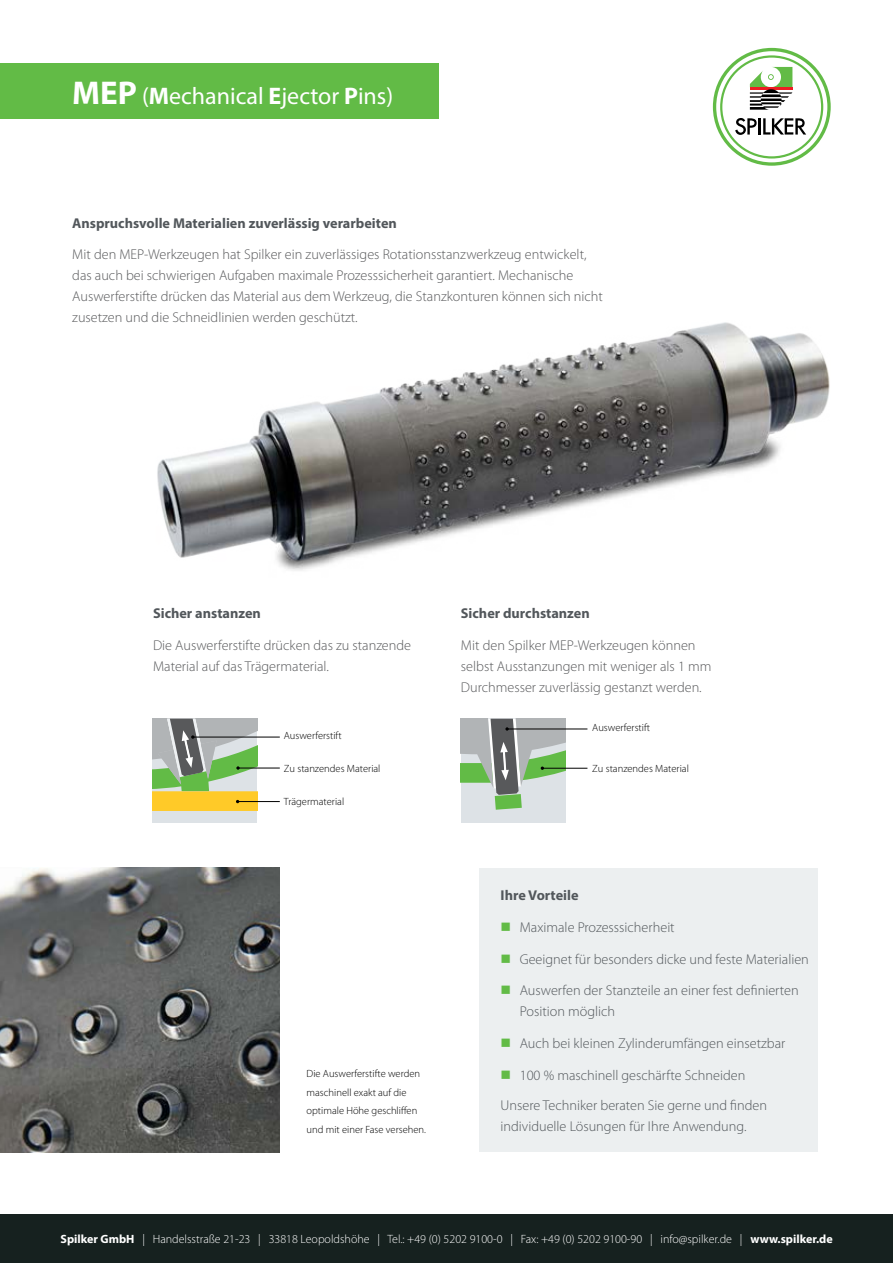
<style>
.page{position:relative;width:893px;height:1263px;background:#fff}
.page>*{position:absolute;margin:0;border:0;box-sizing:border-box;transform-origin:0 0}
.t1{font:24px "Myriad Pro";color:#fff}
.t2{font:300 14.25px/21px "Myriad Pro";color:#58595b}
.t3{font:300 14.25px/21px "Myriad Pro";color:#52575b}
.t4{font:700 14.25px "Myriad Pro";color:#52575b}
.t5{font:300 12px "Myriad Pro";color:#fff}
.t6{font:300 10.5px/18.6px "Myriad Pro";color:#000}
.s1{font-weight:700;font-size:33px}
.s2{font-weight:700}
</style>
<div class="page">
<svg style="left:713px;top:48px;width:118px;height:118px"></svg>
<div style="left:0;top:1214px;width:893px;height:49px;background:#16211f"></div>
<div style="left:153px;top:719px;width:104px;height:104px;background:#dde2e6"></div>
<div style="left:153px;top:791px;width:104px;height:20px;background:#ffca28"></div>
<hr style="left:238px;top:768px;width:42px;height:1px;background:#000">
<hr style="left:193px;top:737px;width:87px;height:1px;background:#000">
<hr style="left:238px;top:801px;width:42px;height:1px;background:#000">
<svg style="left:153px;top:719px;width:104px;height:84px"></svg>
<img style="left:0;top:867px;width:280px;height:285px">
<img style="left:157px;top:322px;width:673px;height:249px">
<div style="left:479px;top:868px;width:338px;height:284px;background:#eceff0"></div>
<div style="left:461px;top:719px;width:104px;height:104px;background:#dde2e6"></div>
<hr style="left:507px;top:728px;width:80px;height:1px;background:#000">
<hr style="left:542px;top:768px;width:45px;height:1px;background:#000">
<svg style="left:461px;top:719px;width:104px;height:91px"></svg>
<div style="left:0;top:64px;width:438px;height:55px;background:#62bb46"></div>
<h1 class="t1" style="left:72px;top:81px;width:322px"><span class="s1">MEP</span> (<span class="s2">M</span>echanical <span class="s2">E</span>jector <span class="s2">P</span>ins)</h1>
<p class="t4" style="left:72px;top:213px;width:326px">Anspruchsvolle Materialien zuverlässig verarbeiten</p>
<p class="t2" style="left:72px;top:244px;width:532px">Mit den MEP-Werkzeugen hat Spilker ein zuverlässiges Rotationsstanzwerkzeug entwickelt, das auch bei schwierigen Aufgaben maximale Prozesssicherheit garantiert. Mechanische Auswerferstifte drücken das Material aus dem Werkzeug, die Stanzkonturen können sich nicht zusetzen und die Schneidlinien werden geschützt.</p>
<p class="t4" style="left:153px;top:604px;width:109px">Sicher anstanzen</p>
<p class="t2" style="left:153px;top:635px;width:260px">Die Auswerferstifte drücken das zu stanzende<br>Material auf das Trägermaterial.</p>
<p class="t6" style="left:284px;top:727px;width:59px">Auswerferstift</p>
<p class="t6" style="left:284px;top:759px;width:98px">Zu stanzendes Material</p>
<p class="t6" style="left:284px;top:792px;width:62px">Trägermaterial</p>
<p class="t6" style="left:307px;top:1065px;width:121px">Die Auswerferstifte werden maschinell exakt auf die optimale Höhe geschliffen und mit einer Fase versehen.</p>
<p class="t4" style="left:461px;top:604px;width:130px">Sicher durchstanzen</p>
<p class="t2" style="left:461px;top:635px;width:252px">Mit den Spilker MEP-Werkzeugen können selbst Ausstanzungen mit weniger als 1 mm<br>Durchmesser zuverlässig gestanzt werden.</p>
<p class="t6" style="left:592px;top:719px;width:59px">Auswerferstift</p>
<p class="t6" style="left:592px;top:759px;width:98px">Zu stanzendes Material</p>
<p class="t4" style="left:501px;top:886px;width:80px">Ihre Vorteile</p>
<p class="t3" style="left:520px;top:917px;width:156px">Maximale Prozesssicherheit</p>
<p class="t3" style="left:520px;top:948px;width:291px">Geeignet für besonders dicke und feste Materialien</p>
<p class="t3" style="left:520px;top:980px;width:280px">Auswerfen der Stanzteile an einer fest definierten<br>Position möglich</p>
<p class="t3" style="left:520px;top:1033px;width:267px">Auch bei kleinen Zylinderumfängen einsetzbar</p>
<p class="t3" style="left:501px;top:1060px;width:268px;line-height:30px;text-align:center">100 % maschinell geschärfte Schneiden<br>Unsere Techniker beraten Sie gerne und finden</p>
<p class="t3" style="left:501px;top:1115px;width:247px">individuelle Lösungen für Ihre Anwendung.</p>
<p class="t5" style="left:61px;top:1232px;width:774px"><span class="s2">Spilker GmbH</span> | Handelsstraße 21-23 | 33818 Leopoldshöhe | Tel.: +49 (0) 5202 9100-0 | Fax: +49 (0) 5202 9100-90 | info@spilker.de | <span class="s2">www.spilker.de</span></p>
</div>
